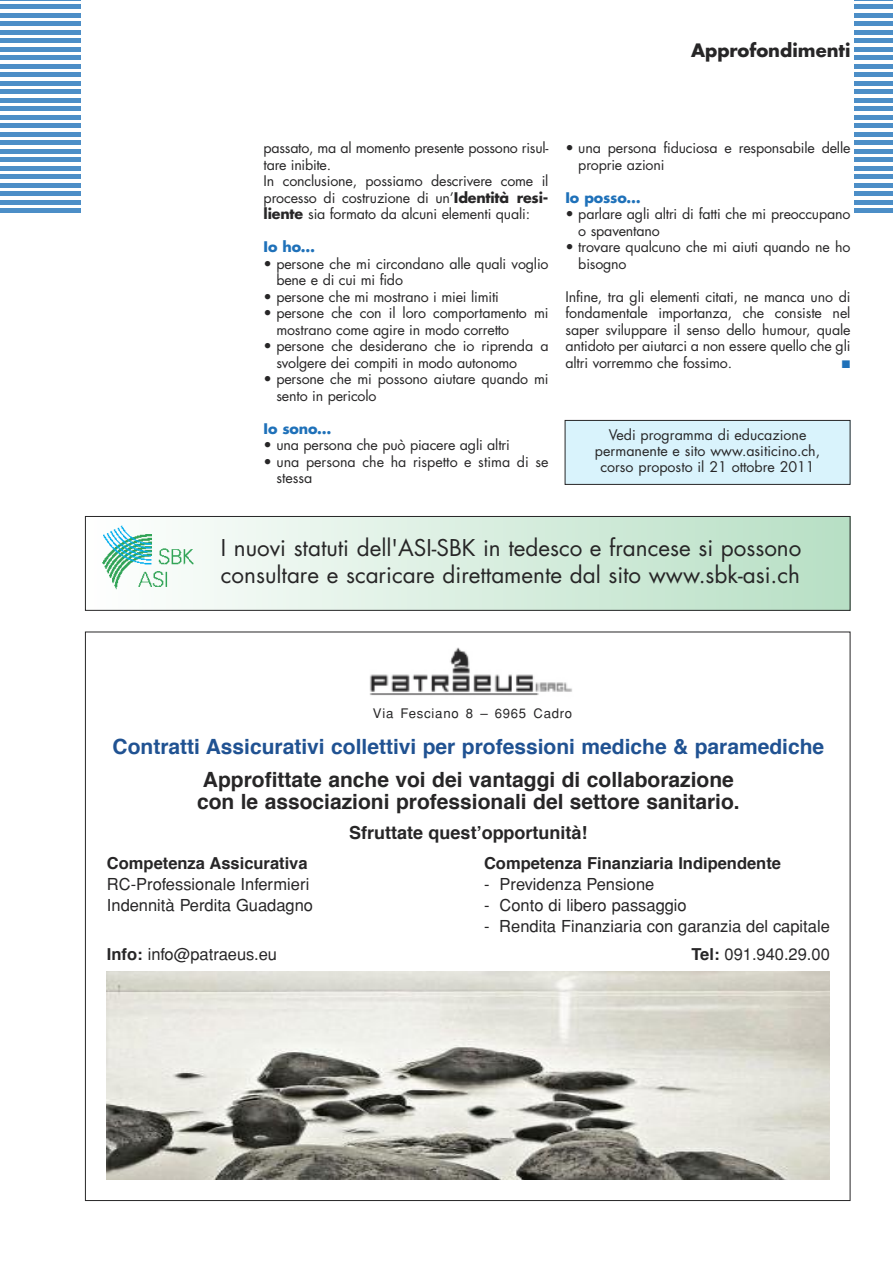
<style>
.page{position:relative;width:893px;height:1263px;background:#fff}
.page>*{position:absolute;margin:0;border:0;box-sizing:border-box;transform-origin:0 0}
.t1{font:22.5px/27px "Futura";color:#272627}
.t2{font:700 21px/22.5px "Helvetica";color:#272627}
.t3{font:700 21px "Helvetica";color:#205292}
.t4{font:700 18px "Helvetica";color:#272627}
.t5{font:700 18px "Futura";color:#272627}
.t6{font:16.5px "Helvetica";color:#272627}
.t7{font:700 16.5px "Helvetica";color:#272627}
.t8{font:14.25px/16.5px "Futura";letter-spacing:-.015em;color:#272627}
.t9{font:700 14.25px "Futura";letter-spacing:-.015em;color:#1f71b9}
.t10{font:13.2px "Helvetica";letter-spacing:.055em;color:#272627}
.s1{font-weight:700}
</style>
<div class="page">
<hr style="left:855px;top:209px;width:38px;height:4px;background:#4c8ec7">
<hr style="left:855px;top:200px;width:38px;height:4px;background:#4c8ec7">
<hr style="left:855px;top:192px;width:38px;height:4px;background:#4c8ec7">
<hr style="left:855px;top:183px;width:38px;height:4px;background:#4c8ec7">
<hr style="left:855px;top:175px;width:38px;height:4px;background:#4c8ec7">
<hr style="left:855px;top:166px;width:38px;height:4px;background:#4c8ec7">
<hr style="left:855px;top:158px;width:38px;height:4px;background:#4c8ec7">
<hr style="left:855px;top:149px;width:38px;height:4px;background:#4c8ec7">
<hr style="left:855px;top:141px;width:38px;height:4px;background:#4c8ec7">
<hr style="left:855px;top:132px;width:38px;height:4px;background:#4c8ec7">
<hr style="left:855px;top:124px;width:38px;height:4px;background:#4c8ec7">
<hr style="left:855px;top:115px;width:38px;height:4px;background:#4c8ec7">
<hr style="left:855px;top:107px;width:38px;height:4px;background:#4c8ec7">
<hr style="left:855px;top:98px;width:38px;height:4px;background:#4c8ec7">
<hr style="left:855px;top:90px;width:38px;height:4px;background:#4c8ec7">
<hr style="left:855px;top:81px;width:38px;height:4px;background:#4c8ec7">
<hr style="left:855px;top:73px;width:38px;height:4px;background:#4c8ec7">
<hr style="left:855px;top:64px;width:38px;height:4px;background:#4c8ec7">
<hr style="left:855px;top:56px;width:38px;height:4px;background:#4c8ec7">
<hr style="left:855px;top:47px;width:38px;height:4px;background:#4c8ec7">
<hr style="left:855px;top:39px;width:38px;height:4px;background:#4c8ec7">
<hr style="left:855px;top:30px;width:38px;height:4px;background:#4c8ec7">
<div style="left:855px;top:21px;width:38px;height:5px;background:#4c8ec7"></div>
<hr style="left:855px;top:13px;width:38px;height:4px;background:#4c8ec7">
<div style="left:855px;top:4px;width:38px;height:5px;background:#4c8ec7"></div>
<hr style="left:855px;top:0;width:38px;height:1px;background:#4c8ec7">
<hr style="left:0;top:209px;width:81px;height:4px;background:#4c8ec7">
<hr style="left:0;top:200px;width:81px;height:4px;background:#4c8ec7">
<hr style="left:0;top:192px;width:81px;height:4px;background:#4c8ec7">
<hr style="left:0;top:183px;width:81px;height:4px;background:#4c8ec7">
<hr style="left:0;top:175px;width:81px;height:4px;background:#4c8ec7">
<hr style="left:0;top:166px;width:81px;height:4px;background:#4c8ec7">
<hr style="left:0;top:158px;width:81px;height:4px;background:#4c8ec7">
<hr style="left:0;top:149px;width:81px;height:4px;background:#4c8ec7">
<hr style="left:0;top:141px;width:81px;height:4px;background:#4c8ec7">
<hr style="left:0;top:132px;width:81px;height:4px;background:#4c8ec7">
<hr style="left:0;top:124px;width:81px;height:4px;background:#4c8ec7">
<hr style="left:0;top:115px;width:81px;height:4px;background:#4c8ec7">
<hr style="left:0;top:107px;width:81px;height:4px;background:#4c8ec7">
<hr style="left:0;top:98px;width:81px;height:4px;background:#4c8ec7">
<hr style="left:0;top:90px;width:81px;height:4px;background:#4c8ec7">
<hr style="left:0;top:81px;width:81px;height:4px;background:#4c8ec7">
<hr style="left:0;top:73px;width:81px;height:4px;background:#4c8ec7">
<hr style="left:0;top:64px;width:81px;height:4px;background:#4c8ec7">
<hr style="left:0;top:56px;width:81px;height:4px;background:#4c8ec7">
<hr style="left:0;top:47px;width:81px;height:4px;background:#4c8ec7">
<hr style="left:0;top:39px;width:81px;height:4px;background:#4c8ec7">
<hr style="left:0;top:30px;width:81px;height:4px;background:#4c8ec7">
<div style="left:0;top:21px;width:81px;height:5px;background:#4c8ec7"></div>
<hr style="left:0;top:13px;width:81px;height:4px;background:#4c8ec7">
<div style="left:0;top:4px;width:81px;height:5px;background:#4c8ec7"></div>
<hr style="left:0;top:0;width:81px;height:1px;background:#4c8ec7">
<div style="left:565px;top:420px;width:285px;height:64px;background:#d9f3fc"></div>
<div style="left:565px;top:420px;width:285px;height:65px;border:1px solid #272627"></div>
<img style="left:369px;top:648px;width:203px;height:48px">
<img style="left:107px;top:971px;width:723px;height:209px">
<div style="left:85px;top:516px;width:765px;height:94px;background:linear-gradient(to right,#fff,#b7dfc4)"></div>
<div style="left:85px;top:516px;width:765px;height:95px;border:1px solid #272627"></div>
<img style="left:100px;top:532px;width:97px;height:61px">
<img style="left:101px;top:525px;width:52px;height:41px">
<p class="t5" style="left:691px;top:42px;width:161px">Approfondimenti</p>
<p class="t8" style="left:264px;top:141px;width:286px">passato, ma al momento presente possono risul&shy;tare inibite.<br>In conclusione, possiamo descrivere come il processo di costruzione di un’<span class="s1">Identità resi&shy;liente</span> sia formato da alcuni elementi quali:</p>
<p class="t9" style="left:264px;top:240px;width:53px">Io ho…</p>
<p class="t8" style="left:276px;top:256px;width:274px;text-indent:-13px">• persone che mi circondano alle quali voglio bene e di cui mi fido</p>
<p class="t8" style="left:264px;top:289px;width:237px">• persone che mi mostrano i miei limiti</p>
<p class="t8" style="left:276px;top:306px;width:274px;text-indent:-13px">• persone che con il loro comportamento mi mostrano come agire in modo corretto</p>
<p class="t8" style="left:276px;top:339px;width:274px;text-indent:-13px">• persone che desiderano che io riprenda a svolgere dei compiti in modo autonomo</p>
<p class="t8" style="left:276px;top:372px;width:274px;text-indent:-13px">• persone che mi possono aiutare quando mi sento in pericolo</p>
<p class="t9" style="left:264px;top:422px;width:69px">Io sono…</p>
<p class="t8" style="left:264px;top:438px;width:248px">• una persona che può piacere agli altri</p>
<p class="t8" style="left:276px;top:454px;width:274px;text-indent:-13px">• una persona che ha rispetto e stima di se stessa</p>
<p class="t8" style="left:578px;top:141px;width:274px;text-indent:-13px">• una persona fiduciosa e responsabile delle proprie azioni</p>
<p class="t9" style="left:566px;top:191px;width:77px">Io posso…</p>
<p class="t8" style="left:578px;top:207px;width:274px;text-indent:-13px">• parlare agli altri di fatti che mi preoccupano o spaventano</p>
<p class="t8" style="left:578px;top:240px;width:274px;text-indent:-13px">• trovare qualcuno che mi aiuti quando ne ho bisogno</p>
<p class="t8" style="left:566px;top:289px;width:286px;text-align:justify">Infine, tra gli elementi citati, ne manca uno di fondamentale importanza, che consiste nel saper sviluppare il senso dello humour, quale antidoto per aiutarci a non essere quello che gli altri vorremmo che fossimo.</p>
<p class="t8" style="left:595px;top:428px;width:227px;line-height:15.8px;text-align:center">Vedi programma di educazione permanente e sito www.asiticino.ch, corso proposto il 21 ottobre 2011</p>
<h1 class="t1" style="left:221px;top:536px;width:582px">I nuovi statuti dell'ASI-SBK in tedesco e francese si possono consultare e scaricare direttamente dal sito www.sbk-asi.ch</h1>
<p class="t10" style="left:373px;top:706px;width:201px">Via Fesciano 8 – 6965 Cadro</p>
<h2 class="t3" style="left:113px;top:738px;width:713px">Contratti Assicurativi collettivi per professioni mediche &amp; paramediche</h2>
<h2 class="t2" style="left:197px;top:770px;width:544px">Approfittate anche voi dei vantaggi di collaborazione con le associazioni professionali del settore sanitario.</h2>
<p class="t4" style="left:349px;top:825px;width:240px">Sfruttate quest’opportunità!</p>
<p class="t7" style="left:107px;top:857px;width:202px">Competenza Assicurativa</p>
<p class="t7" style="left:484px;top:857px;width:299px">Competenza Finanziaria Indipendente</p>
<p class="t6" style="left:107px;top:875px;width:204px">RC-Professionale Infermieri</p>
<p class="t6" style="left:484px;top:875px;width:172px">- Previdenza Pensione</p>
<p class="t6" style="left:107px;top:896px;width:208px">Indennità Perdita Guadagno</p>
<p class="t6" style="left:484px;top:896px;width:204px">- Conto di libero passaggio</p>
<p class="t6" style="left:484px;top:917px;width:347px">- Rendita Finanziaria con garanzia del capitale</p>
<p class="t6" style="left:107px;top:944px;width:172px"><span class="s1">Info:</span> info@patraeus.eu</p>
<p class="t6" style="left:691px;top:944px;width:140px"><span class="s1">Tel:</span> 091.940.29.00</p>
</div>
